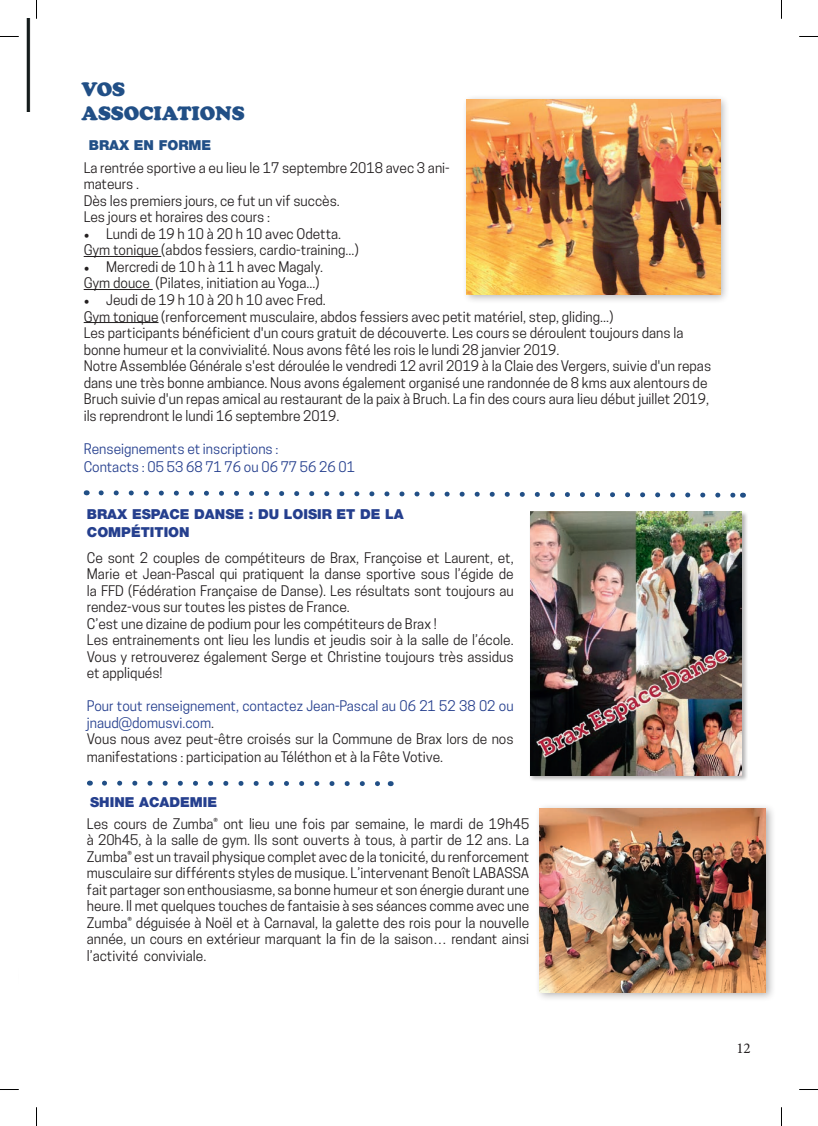
<style>
.page{position:relative;width:818px;height:1126px;background:#fff}
.page>*{position:absolute;margin:0;border:0;box-sizing:border-box;transform-origin:0 0}
.t1{font:900 20px/24px "Cooper";letter-spacing:-.005em;color:#214f86}
.t2{font:15px "Minion Pro";color:#231f20}
.t3{font:13.75px/16.5px "Cooper Hewitt";color:#231f20}
.t4{font:13.75px/16.5px "Cooper Hewitt";color:#253f8e}
.t5{font:900 13.75px/18px "Helvetica Neue";color:#253f8e}
.t6{font:900 13.75px "Helvetica Neue";color:#225087}
.s1{font-family:"Minion Pro";font-size:15px}
.s2{color:#231f20}
</style>
<div class="page">
<img style="left:26px;top:19px;width:5px;height:92px">
<svg style="left:98px;top:490px;width:645px;height:8px"></svg>
<hr style="left:84px;top:256px;width:77px;height:1px;background:#231f20">
<hr style="left:84px;top:289px;width:69px;height:1px;background:#231f20">
<hr style="left:84px;top:322px;width:74px;height:1px;background:#231f20">
<div style="left:461px;top:94px;width:268px;height:210px;background:#231f20;opacity:.33"></div>
<img style="left:466px;top:99px;width:253px;height:195px">
<svg style="left:102px;top:780px;width:289px;height:7px"></svg>
<div style="left:534px;top:803px;width:241px;height:199px;background:#231f20;opacity:.35"></div>
<img style="left:539px;top:808px;width:226px;height:183px">
<div style="left:528px;top:510px;width:219px;height:271px;background:#231f20;opacity:.34"></div>
<img style="left:529px;top:511px;width:212px;height:264px">
<svg style="left:0;top:36px;width:19px;height:1px"></svg>
<svg style="left:799px;top:36px;width:18px;height:1px"></svg>
<svg style="left:0;top:1089px;width:19px;height:1px"></svg>
<svg style="left:799px;top:1089px;width:18px;height:1px"></svg>
<svg style="left:36px;top:0;width:1px;height:19px"></svg>
<svg style="left:36px;top:1107px;width:1px;height:18px"></svg>
<h1 class="t1" style="left:81px;top:78px;width:165px">VOS<br>ASSOCIATIONS</h1>
<p class="t6" style="left:89px;top:137px;width:124px">BRAX EN FORME</p>
<p class="t3" style="left:84px;top:159px;width:367px">La rentrée sportive a eu lieu le 17 septembre 2018 avec 3 ani&shy;mateurs .<br>Dès les premiers jours, ce fut un vif succès.<br>Les jours et horaires des cours :</p>
<p class="t3" style="left:84px;top:225px;width:276px"><span class="s1">•</span> Lundi de 19 h 10 à 20 h 10 avec Odetta.<br>Gym tonique (abdos fessiers, cardio-training...)</p>
<p class="t3" style="left:84px;top:258px;width:241px"><span class="s1">•</span> Mercredi de 10 h à 11 h avec Magaly.<br>Gym douce (Pilates, initiation au Yoga...)</p>
<p class="t3" style="left:84px;top:291px;width:628px"><span class="s1">•</span> Jeudi de 19 h 10 à 20 h 10 avec Fred.<br>Gym tonique (renforcement musculaire, abdos fessiers avec petit matériel, step, gliding...)<br>Les participants bénéficient d'un cours gratuit de découverte. Les cours se déroulent toujours dans la bonne humeur et la convivialité. Nous avons fêté les rois le lundi 28 janvier 2019.<br>Notre Assemblée Générale s'est déroulée le vendredi 12 avril 2019 à la Claie des Vergers, suivie d'un repas dans une très bonne ambiance. Nous avons également organisé une randonnée de 8 kms aux alentours de Bruch suivie d'un repas amical au restaurant de la paix à Bruch. La fin des cours aura lieu début juillet 2019, ils reprendront le lundi 16 septembre 2019.</p>
<p class="t4" style="left:84px;top:439px;width:273px;line-height:18px">Renseignements et inscriptions :<br>Contacts : 05 53 68 71 76 ou 06 77 56 26 01</p>
<p class="t5" style="left:87px;top:505px;width:318px">BRAX ESPACE DANSE : DU LOISIR ET DE LA<br>COMPÉTITION</p>
<p class="t3" style="left:87px;top:549px;width:428px">Ce sont 2 couples de compétiteurs de Brax, Françoise et Laurent, et, Marie et Jean-Pascal qui pratiquent la danse sportive sous l’égide de la FFD (Fédération Française de Danse). Les résultats sont toujours au rendez-vous sur toutes les pistes de France.<br>C’est une dizaine de podium pour les compétiteurs de Brax !<br>Les entrainements ont lieu les lundis et jeudis soir à la salle de l’école.<br>Vous y retrouverez également Serge et Christine toujours très assidus et appliqués!</p>
<p class="t4" style="left:87px;top:697px;width:428px">Pour tout renseignement, contactez Jean-Pascal au 06 21 52 38 02 ou jnaud@domusvi.com<span class="s2">.<br>Vous nous avez peut-être croisés sur la Commune de Brax lors de nos</span></p>
<p class="t3" style="left:87px;top:748px;width:357px">manifestations : participation au Téléthon et à la Fête Votive.</p>
<p class="t5" style="left:90px;top:792px;width:128px">SHINE ACADEMIE</p>
<p class="t3" style="left:87px;top:815px;width:443px;text-align:justify">Les cours de Zumba® ont lieu une fois par semaine, le mardi de 19h45 à 20h45, à la salle de gym. Ils sont ouverts à tous, à partir de 12 ans. La Zumba® est un travail physique complet avec de la tonicité, du renforcement musculaire sur différents styles de musique. L’intervenant Benoît LABASSA fait partager son enthousiasme, sa bonne humeur et son énergie durant une heure. Il met quelques touches de fantaisie à ses séances comme avec une Zumba® déguisée à Noël et à Carnaval, la galette des rois pour la nouvelle année, un cours en extérieur marquant la fin de la saison… rendant ainsi l’activité conviviale.</p>
<p class="t2" style="left:736px;top:1037px;width:16px">12</p>
</div>
